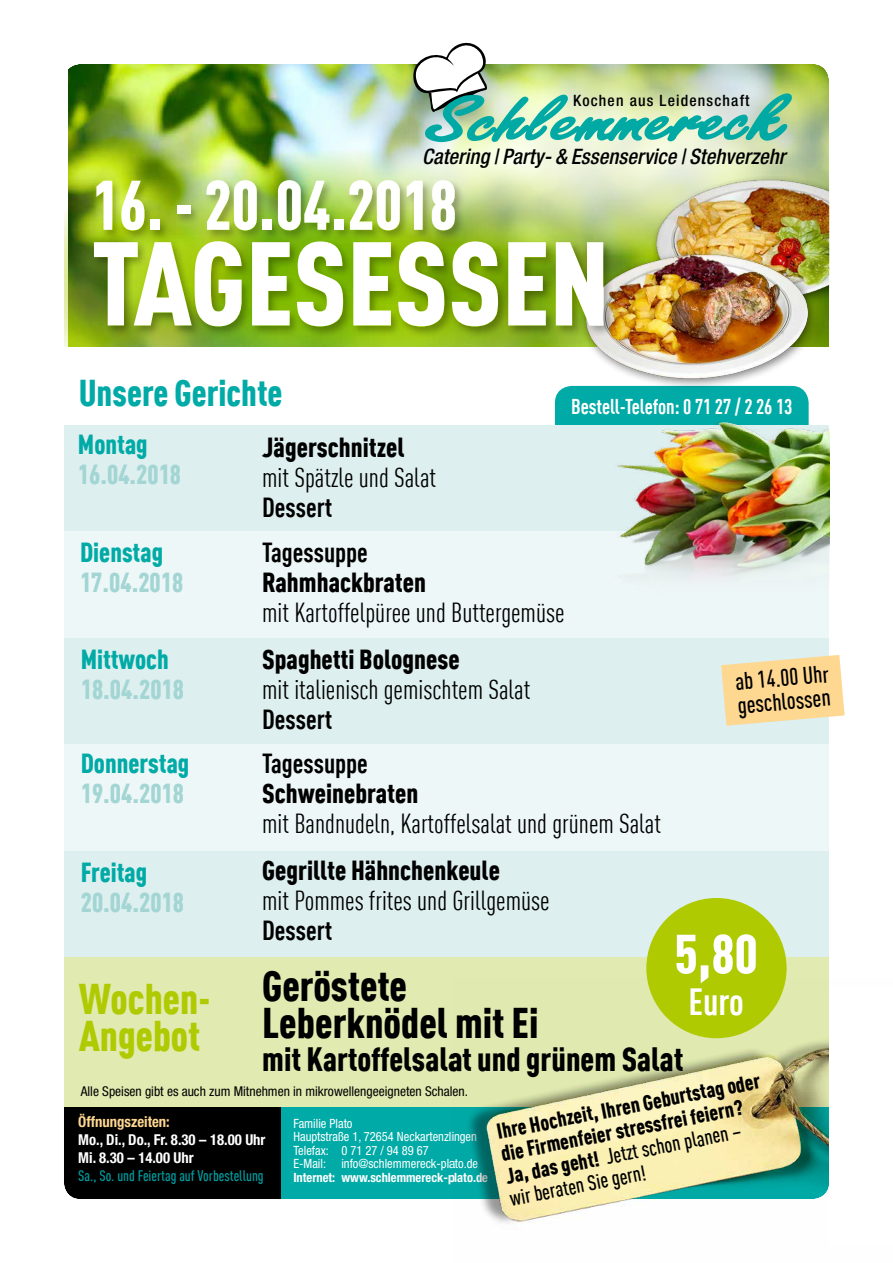
<style>
.page{position:relative;width:893px;height:1263px;background:#fff}
.page>*{position:absolute;margin:0;border:0;box-sizing:border-box;transform-origin:0 0}
.t1{font:900 117px "MPDIN Pro Cond";color:#fff}
.t2{font:900 69px "MPDIN Pro Cond";color:#fff;scale:.94 1}
.t3{font:900 54.45px "MPDIN Pro Cond";color:#fff}
.t4{font:900 42px/37.5px "MPDIN Pro Cond";color:#000}
.t5{font:900 42px/36.8px "MPDIN Pro Cond";color:#afca00}
.t6{font:700 37.05px "MPDIN Pro Cond";color:#fff}
.t7{font:900 36.6px "MPDIN Pro Cond";color:#00aaa6}
.t8{font:900 33px "MPDIN Pro Cond";color:#000}
.t9{font:27px "MPDIN Pro Cond";color:#000}
.t10{font:900 27px "MPDIN Pro Cond";color:#000}
.t11{font:900 27px "MPDIN Pro Cond";color:#a2d5d3}
.t12{font:700 27px/45px "MPDIN Pro Cond";color:#000}
.t13{font:900 27px "MPDIN Pro Cond";color:#00aaa6}
.t14{font:500 23.55px/23.5px "MPDIN Pro Cond";color:#000}
.t15{font:900 21.3px/22.8px "MPDIN Pro Cond";color:#000}
.t16{font:italic 500 condensed 21.3px "Helvetica Neue";letter-spacing:.005em;color:#000}
.t17{font:700 21px "MPDIN Pro Cond";letter-spacing:-.005em;color:#fff}
.t18{font:500 condensed 15.6px "Helvetica Neue";letter-spacing:.075em;color:#000}
.t19{font:700 condensed 15px/18px "Helvetica Neue";color:#fff}
.t20{font:500 15px "MPDIN Pro Cond";color:#009c9f}
.t21{font:700 condensed 15px "Helvetica Neue";color:#fed791}
.t22{font:condensed 13.5px "Helvetica Neue";color:#000}
.t23{font:condensed 12.75px/13.5px "Helvetica Neue";color:#fff}
.t24{font:700 condensed 12.75px "Helvetica Neue";color:#fff}
.s1{font-weight:500}
</style>
<div class="page">
<img style="left:64px;top:64px;width:766px;height:1135px">
<svg style="left:721px;top:655px;width:124px;height:71px;background:#f9dba2"></svg>
<img style="left:452px;top:980px;width:378px;height:244px">
<div style="left:829px;top:986px;width:64px;height:259px;background:#fff"></div>
<img style="left:407px;top:42px;width:385px;height:100px">
<img style="left:546px;top:388px;width:283px;height:224px">
<div style="left:646px;top:898px;width:141px;height:140px;background:#afca00;border-radius:50%"></div>
<p class="t18" style="left:573px;top:91px;width:178px">Kochen aus Leidenschaft</p>
<p class="t16" style="left:422px;top:143px;width:365px">Catering | Party- &amp; Essenservice | Stehverzehr</p>
<h2 class="t2" style="left:92px;top:156px;width:390px">16. - 20.04.2018</h2>
<h1 class="t1" style="left:92px;top:200px;width:519px">TAGESESSEN</h1>
<h3 class="t7" style="left:79px;top:367px;width:205px">Unsere Gerichte</h3>
<p class="t13" style="left:78px;top:425px;width:71px">Montag</p>
<p class="t11" style="left:78px;top:455px;width:105px">16.04.2018</p>
<p class="t13" style="left:80px;top:533px;width:85px">Dienstag</p>
<p class="t11" style="left:80px;top:563px;width:105px">17.04.2018</p>
<p class="t13" style="left:81px;top:640px;width:89px">Mittwoch</p>
<p class="t11" style="left:81px;top:670px;width:105px">18.04.2018</p>
<p class="t10" style="left:262px;top:428px;width:144px">Jägerschnitzel</p>
<p class="t9" style="left:262px;top:461px;width:175px">mit Spätzle und Salat</p>
<p class="t12" style="left:262px;top:484px;width:107px">Dessert<br>Tagessuppe</p>
<p class="t10" style="left:262px;top:563px;width:165px">Rahmhackbraten</p>
<p class="t9" style="left:262px;top:596px;width:304px">mit Kartoffelpüree und Buttergemüse</p>
<p class="t10" style="left:262px;top:640px;width:199px">Spaghetti Bolognese</p>
<p class="t9" style="left:262px;top:672px;width:270px">mit italienisch gemischtem Salat</p>
<p class="t12" style="left:262px;top:695px;width:72px">Dessert</p>
<p class="t17" style="left:571px;top:391px;width:223px">Bestell-Telefon: 0 71 27 / 2 26 13</p>
<p class="t14" style="left:734px;top:669px;width:95px;rotate:-5deg">ab 14.00 Uhr geschlossen</p>
<p class="t13" style="left:81px;top:744px;width:110px">Donnerstag</p>
<p class="t11" style="left:81px;top:774px;width:105px">19.04.2018</p>
<p class="t12" style="left:262px;top:740px;width:107px">Tagessuppe</p>
<p class="t10" style="left:262px;top:774px;width:158px">Schweinebraten</p>
<p class="t9" style="left:262px;top:807px;width:400px">mit Bandnudeln, Kartoffelsalat und grünem Salat</p>
<p class="t10" style="left:262px;top:851px;width:239px">Gegrillte Hähnchenkeule</p>
<p class="t9" style="left:262px;top:884px;width:289px">mit Pommes frites und Grillgemüse</p>
<p class="t12" style="left:262px;top:907px;width:72px">Dessert</p>
<p class="t13" style="left:81px;top:853px;width:68px">Freitag</p>
<p class="t11" style="left:81px;top:883px;width:105px">20.04.2018</p>
<h3 class="t3" style="left:675px;top:915px;width:85px">5,80</h3>
<h3 class="t6" style="left:688px;top:976px;width:57px">Euro</h3>
<h3 class="t4" style="left:262px;top:964px;width:278px">Geröstete<br>Leberknödel mit Ei</h3>
<p class="t8" style="left:262px;top:1035px;width:423px">mit Kartoffelsalat und grünem Salat</p>
<h3 class="t5" style="left:79px;top:978px;width:133px">Wochen-<br>Angebot</h3>
<p class="t15" style="left:495px;top:1119px;width:269px;rotate:-11deg">Ihre Hochzeit, Ihren Geburtstag oder die Firmenfeier stressfrei feiern?<br>Ja, das geht! <span class="s1">Jetzt schon planen –<br>wir beraten Sie gern!</span></p>
<p class="t22" style="left:81px;top:1083px;width:389px">Alle Speisen gibt es auch zum Mitnehmen in mikrowellengeeigneten Schalen.</p>
<p class="t23" style="left:293px;top:1116px;width:186px">Familie Plato<br>Hauptstraße 1, 72654 Neckartenzlingen<br>Telefax: 0 71 27 / 94 89 67<br>E-Mail: info@schlemmereck-plato.de</p>
<p class="t24" style="left:293px;top:1169px;width:196px">Internet: www.schlemmereck-plato.de</p>
<p class="t21" style="left:78px;top:1113px;width:93px">Öffnungszeiten:</p>
<p class="t19" style="left:78px;top:1131px;width:189px">Mo., Di., Do., Fr. 8.30 – 18.00 Uhr<br>Mi. 8.30 – 14.00 Uhr</p>
<p class="t20" style="left:78px;top:1166px;width:187px">Sa., So. und Feiertag auf Vorbestellung</p>
</div>
